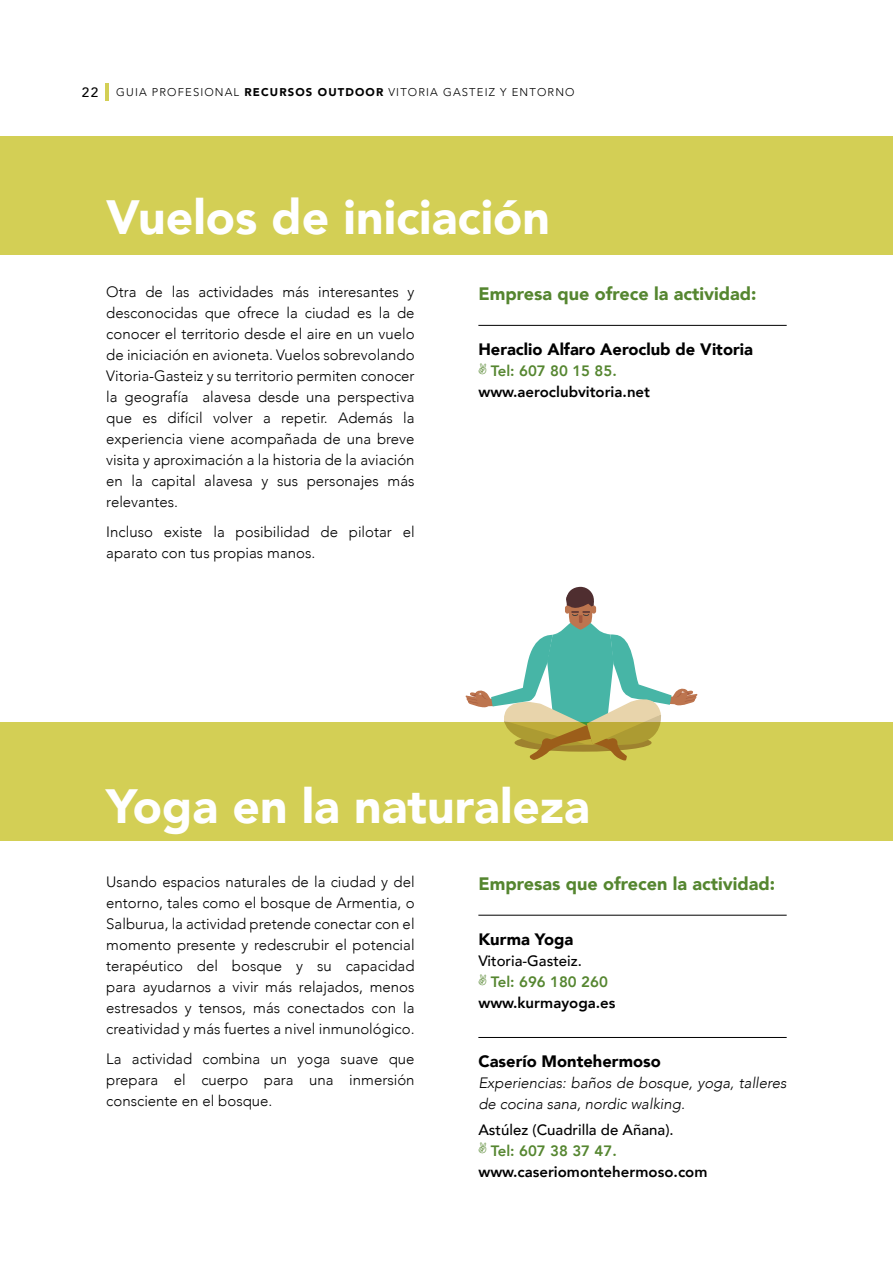
<style>
.page{position:relative;width:893px;height:1263px;background:#fff}
.page>*{position:absolute;margin:0;border:0;box-sizing:border-box;transform-origin:0 0}
.t1{font:900 48px "Avenir";color:#fff}
.t2{font:900 18px "Avenir";color:#558630}
.t3{font:900 16.5px "Avenir";color:#000}
.t4{font:300 15px/21px "Avenir";color:#000;text-align:justify}
.t5{font:italic 300 15px/21px "Avenir";color:#000}
.t6{font:800 15px "Avenir";color:#000}
.t7{font:500 15px "Avenir";color:#000}
.t8{font:800 15px "Avenir";color:#558630}
.t9{font:500 13.5px "Avenir";color:#000}
.t10{font:300 11.25px "Avenir";letter-spacing:.1em;color:#000}
.s1{font-weight:900}
</style>
<div class="page">
<hr style="left:106px;top:83px;width:3px;height:17px;background:#d3cf55">
<div style="left:0;top:136px;width:893px;height:119px;background:#d3cf55"></div>
<div style="left:0;top:722px;width:893px;height:118px;background:#d3cf55"></div>
<hr style="left:478px;top:915px;width:309px;height:1px;background:#000">
<hr style="left:478px;top:1037px;width:309px;height:1px;background:#000">
<hr style="left:478px;top:325px;width:309px;height:1px;background:#000">
<svg style="left:465px;top:587px;width:233px;height:174px"></svg>
<p class="t9" style="left:82px;top:80px;width:18px">22</p>
<p class="t10" style="left:116px;top:86px;width:460px">GUIA PROFESIONAL <span class="s1">RECURSOS OUTDOOR</span> VITORIA GASTEIZ Y ENTORNO</p>
<h1 class="t1" style="left:106px;top:176px;width:445px">Vuelos de iniciación</h1>
<p class="t4" style="left:106px;top:282px;width:310px">Otra de las actividades más interesantes y desconocidas que ofrece la ciudad es la de conocer el territorio desde el aire en un vuelo de iniciación en avioneta. Vuelos sobrevolando Vitoria-Gasteiz y su territorio permiten conocer la geografía alavesa desde una perspectiva que es difícil volver a repetir. Además la experiencia viene acompañada de una breve visita y aproximación a la historia de la aviación en la capital alavesa y sus personajes más relevantes.</p>
<p class="t4" style="left:106px;top:521px;width:310px">Incluso existe la posibilidad de pilotar el aparato con tus propias manos.</p>
<p class="t2" style="left:478px;top:279px;width:280px">Empresa que ofrece la actividad:</p>
<p class="t3" style="left:478px;top:335px;width:276px">Heraclio Alfaro Aeroclub de Vitoria</p>
<p class="t8" style="left:491px;top:359px;width:128px">Tel: 607 80 15 85.</p>
<p class="t6" style="left:478px;top:380px;width:173px">www.aeroclubvitoria.net</p>
<h1 class="t1" style="left:106px;top:765px;width:485px">Yoga en la naturaleza</h1>
<p class="t4" style="left:106px;top:871px;width:310px">Usando espacios naturales de la ciudad y del entorno, tales como el bosque de Armentia, o Salburua, la actividad pretende conectar con el momento presente y redescrubir el potencial terapéutico del bosque y su capacidad para ayudarnos a vivir más relajados, menos estresados y tensos, más conectados con la creatividad y más fuertes a nivel inmunológico.</p>
<p class="t4" style="left:106px;top:1048px;width:310px">La actividad combina un yoga suave que prepara el cuerpo para una inmersión consciente en el bosque.</p>
<p class="t2" style="left:478px;top:868px;width:298px">Empresas que ofrecen la actividad:</p>
<p class="t3" style="left:478px;top:925px;width:96px">Kurma Yoga</p>
<p class="t7" style="left:478px;top:948px;width:105px">Vitoria-Gasteiz.</p>
<p class="t8" style="left:491px;top:970px;width:119px">Tel: 696 180 260</p>
<p class="t6" style="left:478px;top:991px;width:139px">www.kurmayoga.es</p>
<p class="t3" style="left:478px;top:1047px;width:184px">Caserío Montehermoso</p>
<p class="t5" style="left:478px;top:1073px;width:310px">Experiencias: baños de bosque, yoga, talleres de cocina sana, nordic walking.</p>
<p class="t7" style="left:478px;top:1116px;width:197px">Astúlez (Cuadrilla de Añana).</p>
<p class="t8" style="left:491px;top:1139px;width:128px">Tel: 607 38 37 47.</p>
<p class="t6" style="left:478px;top:1160px;width:231px">www.caseriomontehermoso.com</p>
</div>
